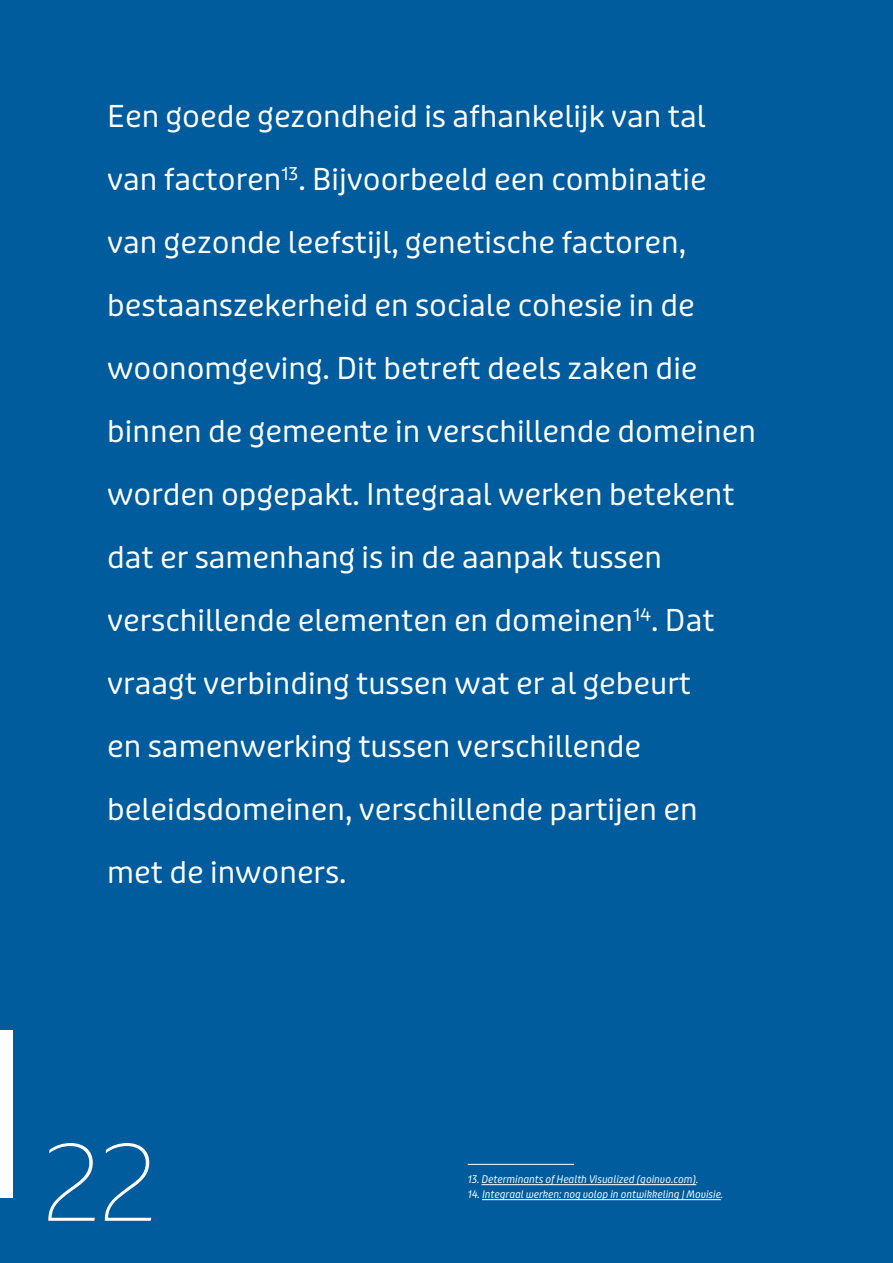
<style>
.page{position:relative;width:893px;height:1263px;background:#005c9c}
.page>*{position:absolute;margin:0;border:0;box-sizing:border-box;transform-origin:0 0}
.t1{font:200 108px "Unitext";color:#fff}
.t2{font:30px/63px "Puffin Display Soft";color:#fff}
.t3{font:italic 10.5px "Puffin Display Soft";color:#fff}
</style>
<div class="page">
<hr style="left:481px;top:1184px;width:215px;height:1px;background:#fff">
<hr style="left:482px;top:1199px;width:239px;height:1px;background:#fff">
<hr style="left:468px;top:1164px;width:106px;height:1px;background:#fff">
<div style="left:0;top:1030px;width:13px;height:233px;background:#fff"></div>
<div style="left:0;top:1198px;width:13px;height:65px;background:#005c9c"></div>
<p class="t2" style="left:107px;top:86px;width:650px">Een goede gezondheid is afhankelijk van tal van factoren<sup>13</sup>. Bijvoorbeeld een combinatie van gezonde leefstijl, genetische factoren, bestaanszekerheid en sociale cohesie in de woonomgeving. Dit betreft deels zaken die binnen de gemeente in verschillende domeinen worden opgepakt. Integraal werken betekent dat er samenhang is in de aanpak tussen verschillende elementen en domeinen<sup>14</sup>. Dat vraagt verbinding tussen wat er al gebeurt<br>en samenwerking tussen verschillende beleidsdomeinen, verschillende partijen en met de inwoners.</p>
<h1 class="t1" style="left:43px;top:1107px;width:114px">22</h1>
<p class="t3" style="left:468px;top:1173px;width:232px">13. Determinants of Health Visualized (goinvo.com).</p>
<p class="t3" style="left:468px;top:1188px;width:257px">14. Integraal werken: nog volop in ontwikkeling | Movisie.</p>
</div>
